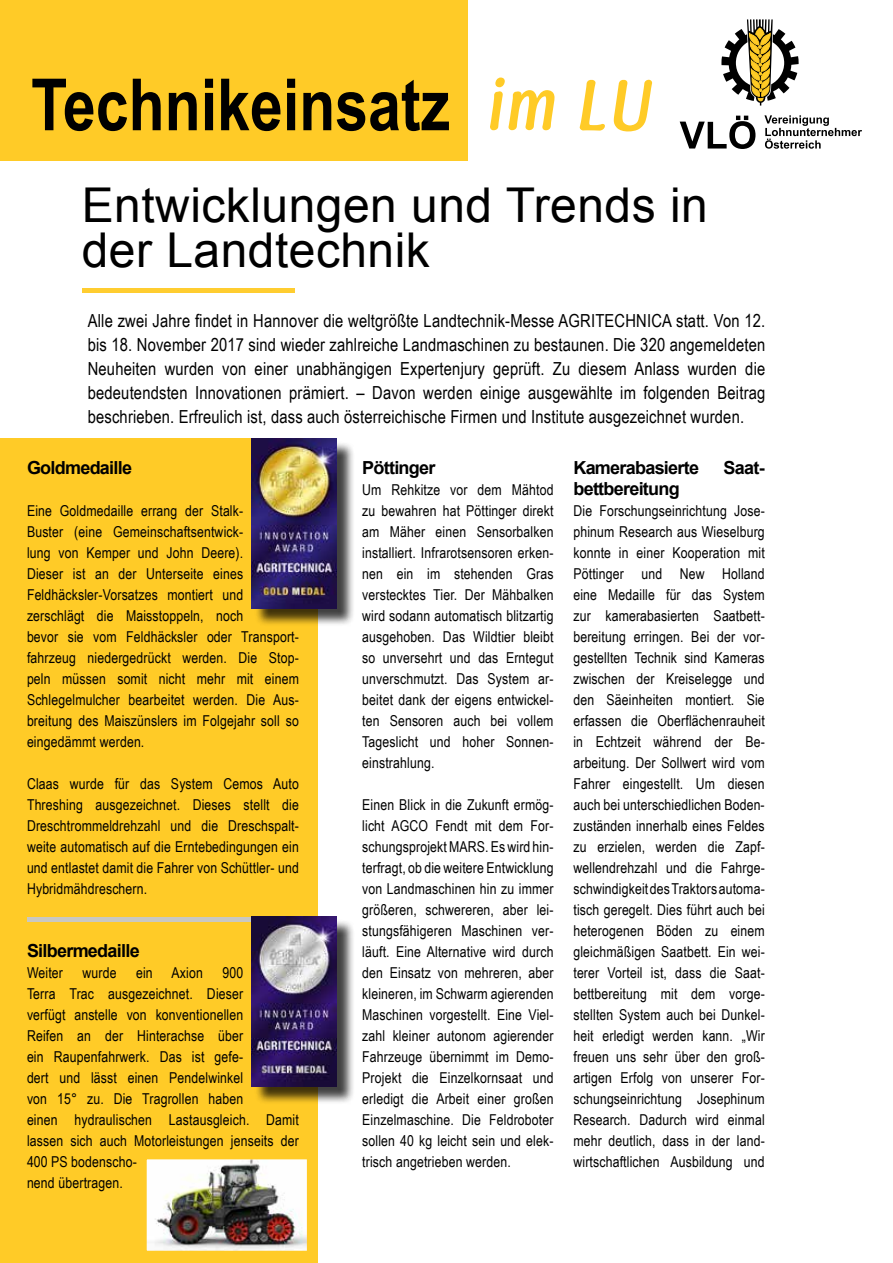
<style>
.page{position:relative;width:893px;height:1263px;background:#fff}
.page>*{position:absolute;margin:0;border:0;box-sizing:border-box;transform-origin:0 0}
.t1{font:700 72px "Arial Narrow";color:#000}
.t2{font:48px/45px "Arial";letter-spacing:.01em;color:#000}
.t3{font:18px/24px "Arial Narrow";letter-spacing:.01em;color:#000;text-align:justify}
.t4{font:700 18px "Arial";letter-spacing:-.04em;color:#000}
.t5{font:15px/21px "Arial Narrow";letter-spacing:.01em;color:#000;text-align:justify}
.s1{font-family:"Raspoutine";font-weight:600;color:#ffcb27}
</style>
<div class="page">
<hr style="left:82px;top:288px;width:212px;height:4px;background:#ffcd30">
<svg style="left:721px;top:19px;width:78px;height:87px"></svg>
<svg style="left:680px;top:116px;width:75px;height:33px"></svg>
<svg style="left:764px;top:115px;width:98px;height:34px"></svg>
<div style="left:0;top:0;width:468px;height:161px;background:#ffcb27"></div>
<div style="left:0;top:439px;width:317px;height:824px;background:#ffcb27"></div>
<hr style="left:27px;top:917px;width:300px;height:4px;background:#c9c8c2">
<div style="left:254px;top:441px;width:101px;height:186px;background:#000;opacity:.75"></div>
<img style="left:252px;top:439px;width:84px;height:169px">
<div style="left:254px;top:919px;width:101px;height:186px;background:#000;opacity:.75"></div>
<img style="left:252px;top:917px;width:84px;height:169px">
<img style="left:147px;top:1160px;width:159px;height:90px">
<div style="left:145px;top:1158px;width:163px;height:94px;border:1px solid #ffcb27"></div>
<h1 class="t1" style="left:31px;top:50px;width:621px">Technikeinsatz <span class="s1">im LU</span></h1>
<h2 class="t2" style="left:82px;top:182px;width:628px">Entwicklungen und Trends in der Landtechnik</h2>
<p class="t3" style="left:88px;top:308px;width:679px">Alle zwei Jahre findet in Hannover die weltgrößte Landtechnik-Messe AGRITECHNICA statt. Von 12. bis 18. November 2017 sind wieder zahlreiche Landmaschinen zu bestaunen. Die 320 angemeldeten Neuheiten wurden von einer unabhängigen Expertenjury geprüft. Zu diesem Anlass wurden die bedeutendsten Innovationen prämiert. – Davon werden einige ausgewählte im folgenden Beitrag beschrieben. Erfreulich ist, dass auch österreichische Firmen und Institute ausgezeichnet wurden.</p>
<p class="t4" style="left:27px;top:455px;width:107px">Goldmedaille</p>
<p class="t5" style="left:27px;top:500px;width:273px;text-align:left">Eine Goldmedaille errang der Stalk-<br>Buster (eine Gemeinschaftsentwick-<br>lung von Kemper und John Deere).<br>Dieser ist an der Unterseite eines Feldhäcksler-Vorsatzes montiert und zerschlägt die Maisstoppeln, noch<br>bevor sie vom Feldhäcksler oder Transport&shy;fahrzeug niedergedrückt werden. Die Stop&shy;peln müssen somit nicht mehr mit einem Schlegelmulcher bearbeitet werden. Die Aus&shy;breitung des Maiszünslers im Folgejahr soll so eingedämmt werden.</p>
<p class="t5" style="left:27px;top:773px;width:273px">Claas wurde für das System Cemos Auto Threshing ausgezeichnet. Dieses stellt die Dreschtrommeldrehzahl und die Dreschspalt&shy;weite automatisch auf die Erntebedingungen ein und entlastet damit die Fahrer von Schüttler- und Hybridmähdreschern.</p>
<p class="t4" style="left:362px;top:455px;width:75px">Pöttinger</p>
<p class="t5" style="left:362px;top:479px;width:193px">Um Rehkitze vor dem Mähtod zu bewahren hat Pöttinger direkt am Mäher einen Sensorbalken installiert. Infrarotsensoren erken&shy;nen ein im stehenden Gras verstecktes Tier. Der Mähbalken wird sodann automatisch blitzartig ausgehoben. Das Wildtier bleibt so unversehrt und das Erntegut unverschmutzt. Das System ar&shy;beitet dank der eigens entwickel&shy;ten Sensoren auch bei vollem Tageslicht und hoher Sonnen&shy;einstrahlung.</p>
<p class="t5" style="left:362px;top:794px;width:193px">Einen Blick in die Zukunft ermög&shy;licht AGCO Fendt mit dem For&shy;schungsprojekt MARS. Es wird hin&shy;terfragt, ob die weitere Entwicklung von Landmaschinen hin zu immer größeren, schwereren, aber lei&shy;stungsfähigeren Maschinen ver&shy;läuft. Eine Alternative wird durch den Einsatz von mehreren, aber kleineren, im Schwarm agierenden Maschinen vorgestellt. Eine Viel&shy;zahl kleiner autonom agierender Fahrzeuge übernimmt im Demo-Projekt die Einzelkornsaat und erledigt die Arbeit einer großen Einzelmaschine. Die Feldroboter sollen 40 kg leicht sein und elek&shy;trisch angetrieben werden.</p>
<p class="t4" style="left:573px;top:455px;width:127px">Kamerabasierte</p>
<p class="t4" style="left:724px;top:455px;width:43px">Saat-</p>
<p class="t4" style="left:573px;top:476px;width:108px">bettbereitung</p>
<p class="t5" style="left:573px;top:500px;width:193px">Die Forschungseinrichtung Jose&shy;phinum Research aus Wieselburg konnte in einer Kooperation mit Pöttinger und New Holland eine Medaille für das System zur kamerabasierten Saatbett&shy;bereitung erringen. Bei der vor&shy;gestellten Technik sind Kameras zwischen der Kreiselegge und den Säeinheiten montiert. Sie erfassen die Oberflächenrauheit in Echtzeit während der Be&shy;arbeitung. Der Sollwert wird vom Fahrer eingestellt. Um diesen auch bei unterschiedlichen Boden&shy;zuständen innerhalb eines Feldes zu erzielen, werden die Zapf&shy;wellendrehzahl und die Fahrge&shy;schwindigkeit des Traktors automa&shy;tisch geregelt. Dies führt auch bei heterogenen Böden zu einem gleichmäßigen Saatbett. Ein wei&shy;terer Vorteil ist, dass die Saat&shy;bettbereitung mit dem vorge&shy;stellten System auch bei Dunkel&shy;heit erledigt werden kann. „Wir freuen uns sehr über den groß&shy;artigen Erfolg von unserer For&shy;schungseinrichtung Josephinum Research. Dadurch wird einmal mehr deutlich, dass in der land&shy;wirtschaftlichen Ausbildung und</p>
<p class="t4" style="left:27px;top:938px;width:114px">Silbermedaille</p>
<p class="t5" style="left:27px;top:962px;width:38px">Weiter</p>
<p class="t5" style="left:83px;top:962px;width:36px">wurde</p>
<p class="t5" style="left:136px;top:962px;width:18px">ein</p>
<p class="t5" style="left:172px;top:962px;width:33px">Axion</p>
<p class="t5" style="left:27px;top:962px;width:273px;text-align:left;text-indent:195px">900<br>Terra Trac ausgezeichnet. Dieser<br>verfügt anstelle von konventionellen<br>Reifen an der Hinterachse über<br>ein Raupenfahrwerk. Das ist gefe-<br>dert und lässt einen Pendelwinkel<br>von 15° zu. Die Tragrollen haben<br>einen hydraulischen Lastausgleich. Damit lassen sich auch Motorleistungen jenseits der<br>400 PS bodenscho-<br>nend übertragen.</p>
</div>
